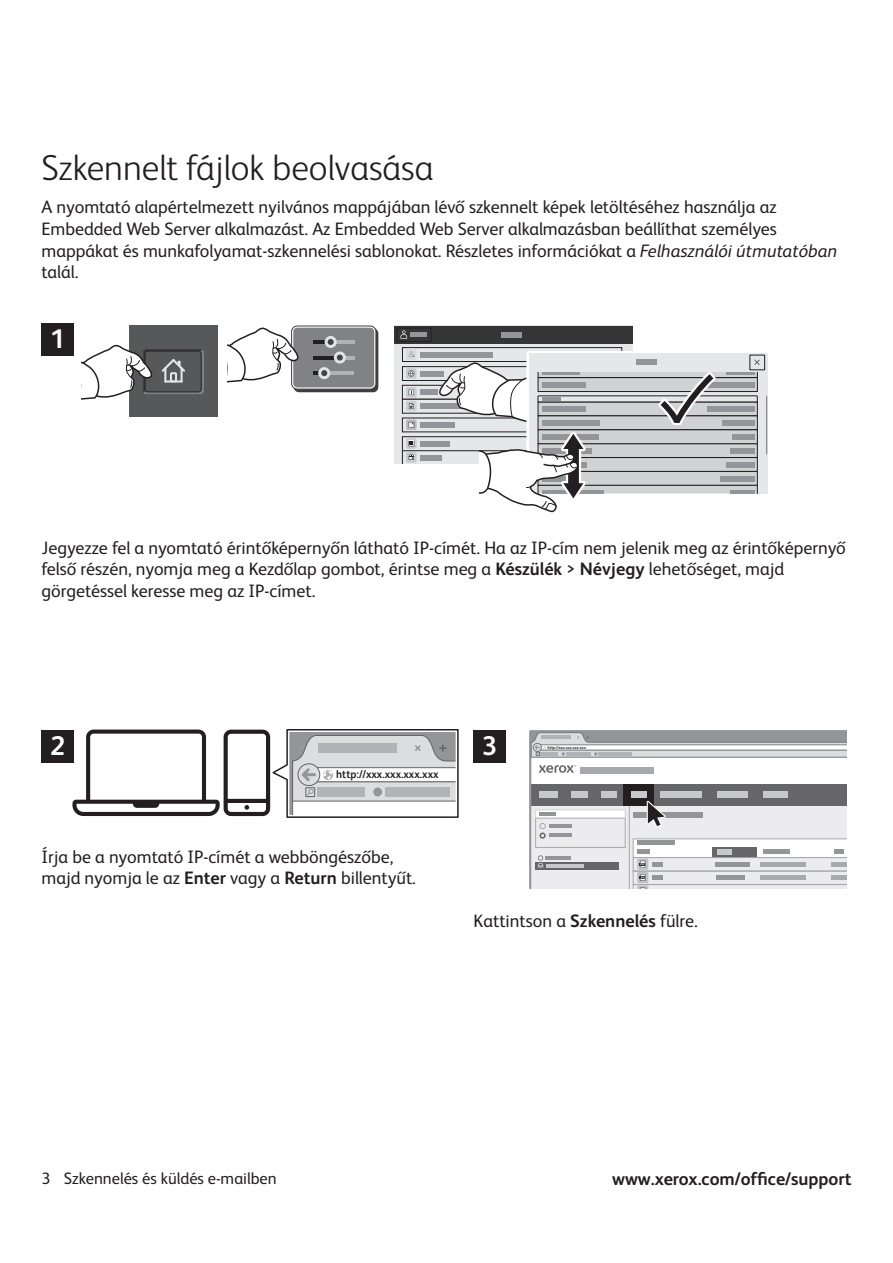
<style>
.page{position:relative;width:893px;height:1263px;background:#fff}
.page>*{position:absolute;margin:0;border:0;box-sizing:border-box;transform-origin:0 0}
.t1{font:300 36px "Xerox Sans";color:#231f20}
.t2{font:700 27px "Xerox Sans";color:#fff}
.t3{font:18px/21.6px "Xerox Sans";color:#231f20}
.t4{font:700 18px "Xerox Sans";color:#231f20}
.t5{font:16.5px "Xerox Sans";color:#231f20}
.t6{font:700 11.25px "Xerox Sans";color:#231f20;scale:.96 1}
.t7{font:700 4.2px "Xerox Sans";color:#231f20;scale:.96 1}
.s1{font-style:italic}
.s2{font-weight:700}
</style>
<div class="page">
<div style="left:293px;top:328px;width:85px;height:64px;background:#3e3e3f;border-radius:6px"></div>
<div style="left:291px;top:326px;width:85px;height:63px;border:1px solid #3e3e3f;border-radius:6px"></div>
<div style="left:293px;top:328px;width:81px;height:59px;background:#808285;border-radius:4px"></div>
<hr style="left:313px;top:340px;width:18px;height:3px;background:#231f20">
<hr style="left:331px;top:340px;width:23px;height:3px;background:#b1b2b5">
<div style="left:325px;top:336px;width:12px;height:12px;background:#e2e3e5;border-radius:50%"></div>
<svg style="left:328px;top:339px;width:6px;height:6px"></svg>
<hr style="left:313px;top:356px;width:27px;height:3px;background:#231f20">
<hr style="left:340px;top:356px;width:14px;height:3px;background:#b1b2b5">
<svg style="left:334px;top:351px;width:12px;height:13px"></svg>
<div style="left:337px;top:354px;width:6px;height:7px;background:#434445;border-radius:50%"></div>
<hr style="left:325px;top:372px;width:29px;height:3px;background:#b1b2b5">
<div style="left:318px;top:367px;width:12px;height:12px;background:#e2e3e5;border-radius:50%"></div>
<svg style="left:313px;top:370px;width:14px;height:6px"></svg>
<div style="left:129px;top:326px;width:88px;height:91px;background:#57585a"></div>
<svg style="left:81px;top:344px;width:122px;height:56px"></svg>
<svg style="left:228px;top:327px;width:72px;height:62px"></svg>
<svg style="left:394px;top:343px;width:239px;height:121px;background:#cfd0d2"></svg>
<div style="left:402px;top:367px;width:220px;height:13px;background:#e6e7e9"></div>
<div style="left:402px;top:366px;width:220px;height:15px;border:1px solid #231f20"></div>
<div style="left:406px;top:368px;width:11px;height:11px;background:#c9cacc;border-radius:2px"></div>
<svg style="left:408px;top:370px;width:6px;height:7px"></svg>
<div style="left:420px;top:371px;width:24px;height:5px;background:#939598"></div>
<div style="left:402px;top:385px;width:220px;height:14px;background:#e6e7e9"></div>
<div style="left:402px;top:385px;width:220px;height:14px;border:1px solid #231f20"></div>
<div style="left:402px;top:348px;width:220px;height:13px;background:#e6e7e9"></div>
<div style="left:402px;top:347px;width:220px;height:15px;border:1px solid #231f20"></div>
<div style="left:406px;top:349px;width:10px;height:11px;background:#d9dadc;border-radius:2px"></div>
<svg style="left:409px;top:351px;width:6px;height:6px"></svg>
<div style="left:420px;top:352px;width:73px;height:5px;background:#939598"></div>
<svg style="left:406px;top:387px;width:11px;height:11px"></svg>
<svg style="left:409px;top:390px;width:5px;height:5px"></svg>
<div style="left:420px;top:390px;width:18px;height:5px;background:#939598"></div>
<div style="left:402px;top:399px;width:220px;height:14px;background:#e6e7e9"></div>
<div style="left:402px;top:399px;width:220px;height:14px;border:1px solid #231f20"></div>
<div style="left:406px;top:401px;width:11px;height:10px;background:#cecfd1;border-radius:2px"></div>
<svg style="left:409px;top:403px;width:5px;height:6px"></svg>
<div style="left:420px;top:404px;width:49px;height:5px;background:#939598"></div>
<div style="left:402px;top:437px;width:220px;height:14px;background:#e6e7e9"></div>
<div style="left:402px;top:436px;width:220px;height:15px;border:1px solid #231f20"></div>
<svg style="left:406px;top:438px;width:11px;height:11px"></svg>
<svg style="left:408px;top:441px;width:6px;height:5px"></svg>
<div style="left:420px;top:441px;width:30px;height:6px;background:#939598"></div>
<div style="left:402px;top:451px;width:220px;height:13px;background:#e6e7e9"></div>
<div style="left:402px;top:450px;width:220px;height:14px;border:1px solid #231f20"></div>
<div style="left:406px;top:452px;width:11px;height:11px;background:#c9cacc;border-radius:2px"></div>
<svg style="left:409px;top:454px;width:5px;height:6px"></svg>
<div style="left:420px;top:455px;width:22px;height:6px;background:#939598"></div>
<div style="left:402px;top:418px;width:220px;height:14px;background:#e6e7e9"></div>
<div style="left:406px;top:419px;width:11px;height:11px;background:#babbbe;border-radius:2px"></div>
<svg style="left:408px;top:421px;width:7px;height:7px"></svg>
<div style="left:420px;top:422px;width:34px;height:6px;background:#939598"></div>
<div style="left:394px;top:326px;width:239px;height:17px;background:#363536"></div>
<div style="left:397px;top:328px;width:34px;height:14px;border:1px solid #231f20"></div>
<svg style="left:400px;top:330px;width:7px;height:9px"></svg>
<div style="left:410px;top:332px;width:16px;height:5px;background:#939598"></div>
<div style="left:501px;top:332px;width:21px;height:6px;background:#939598"></div>
<div style="left:526px;top:351px;width:244px;height:144px;border:4px solid #fff"></div>
<svg style="left:437px;top:353px;width:330px;height:160px"></svg>
<svg style="left:72px;top:729px;width:387px;height:89px"></svg>
<svg style="left:531px;top:732px;width:316px;height:157px"></svg>
<div style="left:41px;top:730px;width:33px;height:33px;background:#231f20"></div>
<div style="left:473px;top:730px;width:33px;height:33px;background:#231f20"></div>
<div style="left:41px;top:323px;width:33px;height:33px;background:#231f20"></div>
<h1 class="t1" style="left:41px;top:155px;width:394px">Szkennelt fájlok beolvasása</h1>
<p class="t3" style="left:41px;top:198px;width:797px">A nyomtató alapértelmezett nyilvános mappájában lévő szkennelt képek letöltéséhez használja az Embedded Web Server alkalmazást. Az Embedded Web Server alkalmazásban beállíthat személyes mappákat és munkafolyamat-szkennelési sablonokat. Részletes információkat a <span class="s1">Felhasználói útmutatóban </span>talál.</p>
<h2 class="t2" style="left:50px;top:326px;width:17px">1</h2>
<p class="t3" style="left:41px;top:539px;width:806px">Jegyezze fel a nyomtató érintőképernyőn látható IP-címét. Ha az IP-cím nem jelenik meg az érintőképernyő felső részén, nyomja meg a Kezdőlap gombot, érintse meg a <span class="s2">Készülék</span> &gt; <span class="s2">Névjegy</span> lehetőséget, majd görgetéssel keresse meg az IP-címet.</p>
<h2 class="t2" style="left:50px;top:733px;width:17px">2</h2>
<h2 class="t2" style="left:482px;top:733px;width:17px">3</h2>
<p class="t7" style="left:548px;top:745px;width:42px">http://xxx.xxx.xxx.xxx</p>
<p class="t6" style="left:336px;top:769px;width:108px">http://xxx.xxx.xxx.xxx</p>
<p class="t3" style="left:41px;top:848px;width:376px">Írja be a nyomtató IP-címét a webböngészőbe, majd nyomja le az <span class="s2">Enter</span> vagy a <span class="s2">Return</span> billentyűt.</p>
<p class="t3" style="left:473px;top:912px;width:226px">Kattintson a <span class="s2">Szkennelés</span> fülre.</p>
<p class="t5" style="left:41px;top:1172px;width:11px">3</p>
<p class="t4" style="left:612px;top:1171px;width:241px">www.xerox.com/office/support</p>
<p class="t5" style="left:64px;top:1172px;width:214px">Szkennelés és küldés e-mailben</p>
</div>
